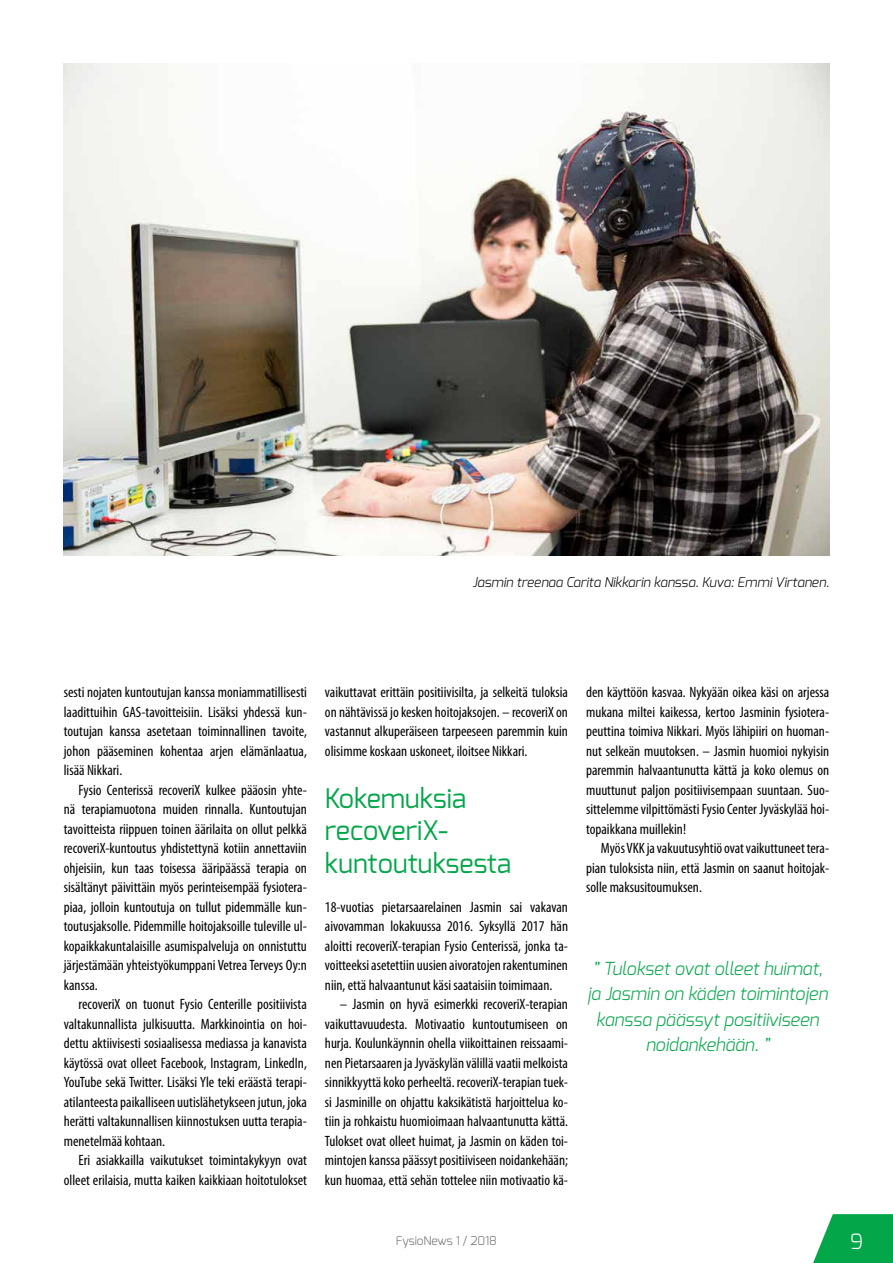
<style>
.page{position:relative;width:893px;height:1263px;background:#fff}
.page>*{position:absolute;margin:0;border:0;box-sizing:border-box;transform-origin:0 0}
.t1{font:27px/32.4px "Exo";color:#04a64a}
.t2{font:300 21px "Exo";color:#fff}
.t3{font:italic 300 18px/25.5px "Exo";color:#04a64a;text-align:center}
.t4{font:condensed 15px/19.5px "Myriad Pro";color:#000;text-align:justify}
.t5{font:italic 300 13.5px "Exo";color:#000}
.t6{font:300 12px "Exo";letter-spacing:-.01em;color:#706f6f}
</style>
<div class="page">
<img style="left:64px;top:64px;width:765px;height:492px">
<svg style="left:813px;top:1214px;width:80px;height:49px;background:#23b161"></svg>
<p class="t5" style="left:472px;top:574px;width:358px">Jasmin treenaa Carita Nikkarin kanssa. Kuva: Emmi Virtanen.</p>
<p class="t4" style="left:64px;top:682px;width:245px">sesti nojaten kuntoutujan kanssa moniammatillisesti laadittuihin GAS-tavoitteisiin. Lisäksi yhdessä kun&shy;toutujan kanssa asetetaan toiminnallinen tavoite, johon pääseminen kohentaa arjen elämänlaatua, lisää Nikkari.</p>
<p class="t4" style="left:64px;top:780px;width:245px;text-indent:15px">Fysio Centerissä recoveriX kulkee pääosin yhte&shy;nä terapiamuotona muiden rinnalla. Kuntoutujan tavoitteista riippuen toinen äärilaita on ollut pelkkä recoveriX-kuntoutus yhdistettynä kotiin annettaviin ohjeisiin, kun taas toisessa ääripäässä terapia on sisältänyt päivittäin myös perinteisempää fysiotera&shy;piaa, jolloin kuntoutuja on tullut pidemmälle kun&shy;toutusjaksolle. Pidemmille hoitojaksoille tuleville ul&shy;kopaikkakuntalaisille asumispalveluja on onnistuttu järjestämään yhteistyökumppani Vetrea Terveys Oy:n kanssa.</p>
<p class="t4" style="left:64px;top:994px;width:245px;text-indent:15px">recoveriX on tuonut Fysio Centerille positiivista valtakunnallista julkisuutta. Markkinointia on hoi&shy;dettu aktiivisesti sosiaalisessa mediassa ja kanavista käytössä ovat olleet Facebook, Instagram, LinkedIn, YouTube sekä Twitter. Lisäksi Yle teki eräästä terapi&shy;atilanteesta paikalliseen uutislähetykseen jutun, joka herätti valtakunnallisen kiinnostuksen uutta terapia&shy;menetelmää kohtaan.</p>
<p class="t4" style="left:64px;top:1150px;width:245px;text-align:right">Eri asiakkailla vaikutukset toimintakykyyn ovat olleet erilaisia, mutta kaiken kaikkiaan hoitotulokset</p>
<p class="t4" style="left:325px;top:682px;width:245px">vaikuttavat erittäin positiivisilta, ja selkeitä tuloksia on nähtävissä jo kesken hoitojaksojen. – recoveriX on vastannut alkuperäiseen tarpeeseen paremmin kuin olisimme koskaan uskoneet, iloitsee Nikkari.</p>
<h1 class="t1" style="left:325px;top:782px;width:188px">Kokemuksia recoveriX&shy;kuntoutuksesta</h1>
<p class="t4" style="left:325px;top:897px;width:245px">18-vuotias pietarsaarelainen Jasmin sai vakavan aivovamman lokakuussa 2016. Syksyllä 2017 hän aloitti recoveriX-terapian Fysio Centerissä, jonka ta&shy;voitteeksi asetettiin uusien aivoratojen rakentuminen niin, että halvaantunut käsi saataisiin toimimaan.</p>
<p class="t4" style="left:325px;top:994px;width:245px;text-indent:15px">– Jasmin on hyvä esimerkki recoveriX-terapian vaikuttavuudesta. Motivaatio kuntoutumiseen on hurja. Koulunkäynnin ohella viikoittainen reissaami&shy;nen Pietarsaaren ja Jyväskylän välillä vaatii melkoista sinnikkyyttä koko perheeltä. recoveriX-terapian tuek&shy;si Jasminille on ohjattu kaksikätistä harjoittelua ko&shy;tiin ja rohkaistu huomioimaan halvaantunutta kättä.<br>Tulokset ovat olleet huimat, ja Jasmin on käden toi&shy;mintojen kanssa päässyt positiiviseen noidankehään; kun huomaa, että sehän tottelee niin motivaatio kä-</p>
<p class="t4" style="left:586px;top:682px;width:245px">den käyttöön kasvaa. Nykyään oikea käsi on arjessa mukana miltei kaikessa, kertoo Jasminin fysiotera&shy;peuttina toimiva Nikkari. Myös lähipiiri on huoman&shy;nut selkeän muutoksen. – Jasmin huomioi nykyisin paremmin halvaantunutta kättä ja koko olemus on muuttunut paljon positiivisempaan suuntaan. Suo&shy;sittelemme vilpittömästi Fysio Center Jyväskylää hoi&shy;topaikkana muillekin!</p>
<p class="t4" style="left:586px;top:838px;width:245px;text-indent:15px">Myös VKK ja vakuutusyhtiö ovat vaikuttuneet tera&shy;pian tuloksista niin, että Jasmin on saanut hoitojak&shy;solle maksusitoumuksen.</p>
<p class="t3" style="left:587px;top:955px;width:242px">” Tulokset ovat olleet huimat, ja Jasmin on käden toimintojen kanssa päässyt positiiviseen noidankehään. ”</p>
<p class="t6" style="left:396px;top:1232px;width:103px">FysioNews 1 / 2018</p>
<h2 class="t2" style="left:850px;top:1228px;width:15px">9</h2>
</div>
